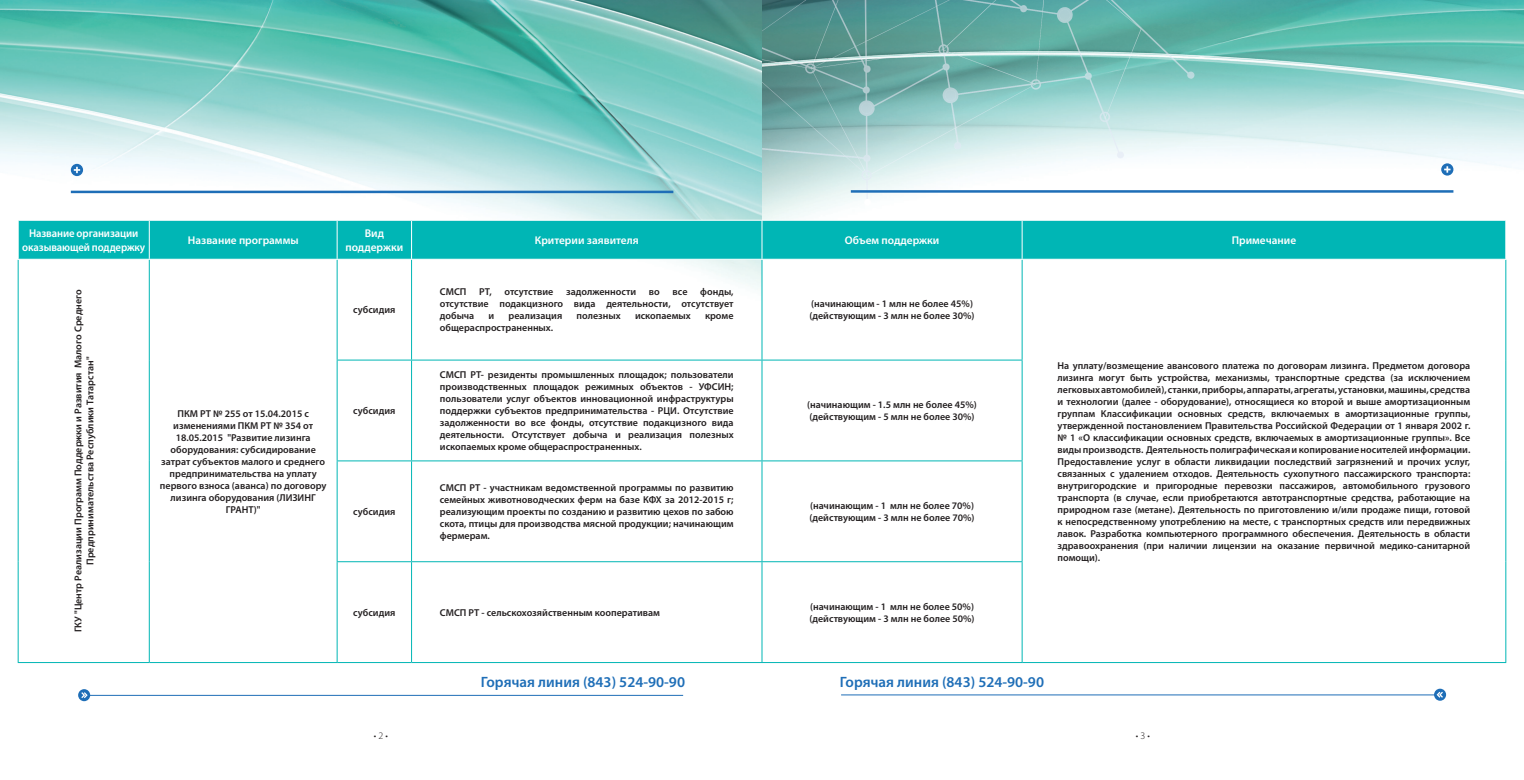
<style>
.page{position:relative;width:1524px;height:780px;background:#fff}
.page>*{position:absolute;margin:0;border:0;box-sizing:border-box;transform-origin:0 0}
.t1{font:600 15px "Myriad Pro";color:#1e6eb7}
.t2{font:600 11.25px/13.5px "Myriad Pro";color:#fff;text-align:center}
.t3{font:600 11.25px/13.5px "Myriad Pro";color:#fff;text-align:center;scale:.95 1}
.t4{font:600 10px/12px "Myriad Pro";color:#231f20;text-align:justify}
.t5{font:300 10px "Myriad Pro";color:#231f20}
</style>
<div class="page">
<img style="left:0;top:0;width:1524px;height:702px">
<hr style="left:851px;top:190px;width:602px;height:3px;background:#1e6eb7">
<svg style="left:1441px;top:163px;width:12px;height:12px"></svg>
<hr style="left:841px;top:694px;width:595px;height:1px;background:#1e6eb7">
<svg style="left:1434px;top:688px;width:12px;height:12px"></svg>
<svg style="left:71px;top:164px;width:12px;height:12px"></svg>
<hr style="left:71px;top:191px;width:602px;height:2px;background:#1e6eb7">
<hr style="left:88px;top:695px;width:595px;height:1px;background:#1e6eb7">
<svg style="left:78px;top:689px;width:12px;height:12px"></svg>
<div style="left:19px;top:221px;width:1486px;height:38px;background:#00b6b5"></div>
<hr style="left:18px;top:260px;width:1px;height:100px;background:#00b6b5">
<hr style="left:149px;top:260px;width:1px;height:100px;background:#00b6b5">
<hr style="left:337px;top:260px;width:1px;height:99px;background:#00b6b5">
<hr style="left:411px;top:260px;width:1px;height:99px;background:#00b6b5">
<hr style="left:761px;top:260px;width:1px;height:99px;background:#00b6b5">
<hr style="left:1021px;top:260px;width:1px;height:99px;background:#00b6b5">
<hr style="left:1505px;top:260px;width:1px;height:100px;background:#00b6b5">
<hr style="left:18px;top:360px;width:1px;height:101px;background:#00b6b5">
<hr style="left:149px;top:360px;width:1px;height:101px;background:#00b6b5">
<hr style="left:337px;top:359px;width:74px;height:1px;background:#00b6b5">
<hr style="left:337px;top:360px;width:1px;height:100px;background:#00b6b5">
<hr style="left:411px;top:359px;width:351px;height:1px;background:#00b6b5">
<hr style="left:411px;top:360px;width:1px;height:100px;background:#00b6b5">
<hr style="left:762px;top:359px;width:260px;height:1px;background:#00b6b5">
<hr style="left:761px;top:360px;width:1px;height:100px;background:#00b6b5">
<hr style="left:1021px;top:360px;width:1px;height:100px;background:#00b6b5">
<hr style="left:1505px;top:360px;width:1px;height:101px;background:#00b6b5">
<hr style="left:18px;top:461px;width:1px;height:100px;background:#00b6b5">
<hr style="left:149px;top:461px;width:1px;height:100px;background:#00b6b5">
<hr style="left:337px;top:460px;width:74px;height:1px;background:#00b6b5">
<hr style="left:337px;top:461px;width:1px;height:100px;background:#00b6b5">
<hr style="left:411px;top:460px;width:351px;height:1px;background:#00b6b5">
<hr style="left:411px;top:461px;width:1px;height:100px;background:#00b6b5">
<hr style="left:762px;top:460px;width:260px;height:1px;background:#00b6b5">
<hr style="left:761px;top:461px;width:1px;height:100px;background:#00b6b5">
<hr style="left:1021px;top:461px;width:1px;height:100px;background:#00b6b5">
<hr style="left:1505px;top:461px;width:1px;height:100px;background:#00b6b5">
<hr style="left:18px;top:561px;width:1px;height:101px;background:#00b6b5">
<hr style="left:149px;top:561px;width:1px;height:101px;background:#00b6b5">
<hr style="left:337px;top:561px;width:74px;height:1px;background:#00b6b5">
<hr style="left:337px;top:562px;width:1px;height:100px;background:#00b6b5">
<hr style="left:411px;top:561px;width:351px;height:1px;background:#00b6b5">
<hr style="left:411px;top:562px;width:1px;height:100px;background:#00b6b5">
<hr style="left:762px;top:561px;width:260px;height:1px;background:#00b6b5">
<hr style="left:761px;top:562px;width:1px;height:100px;background:#00b6b5">
<hr style="left:1021px;top:562px;width:1px;height:100px;background:#00b6b5">
<hr style="left:1505px;top:561px;width:1px;height:101px;background:#00b6b5">
<hr style="left:18px;top:662px;width:131px;height:1px;background:#00b6b5">
<hr style="left:149px;top:662px;width:188px;height:1px;background:#00b6b5">
<hr style="left:337px;top:662px;width:74px;height:1px;background:#00b6b5">
<hr style="left:411px;top:662px;width:351px;height:1px;background:#00b6b5">
<hr style="left:762px;top:662px;width:260px;height:1px;background:#00b6b5">
<hr style="left:1022px;top:662px;width:484px;height:1px;background:#00b6b5">
<hr style="left:18px;top:220px;width:131px;height:1px;background:#fff">
<hr style="left:18px;top:221px;width:1px;height:38px;background:#fff">
<hr style="left:149px;top:220px;width:188px;height:1px;background:#fff">
<hr style="left:149px;top:221px;width:1px;height:38px;background:#fff">
<hr style="left:337px;top:220px;width:74px;height:1px;background:#fff">
<hr style="left:337px;top:221px;width:1px;height:38px;background:#fff">
<hr style="left:411px;top:220px;width:351px;height:1px;background:#fff">
<hr style="left:411px;top:221px;width:1px;height:38px;background:#fff">
<hr style="left:762px;top:220px;width:260px;height:1px;background:#fff">
<hr style="left:761px;top:221px;width:1px;height:38px;background:#fff">
<hr style="left:1022px;top:220px;width:484px;height:1px;background:#fff">
<hr style="left:1021px;top:221px;width:1px;height:38px;background:#fff">
<hr style="left:1505px;top:221px;width:1px;height:38px;background:#fff">
<hr style="left:18px;top:259px;width:131px;height:1px;background:#fff">
<hr style="left:149px;top:259px;width:188px;height:1px;background:#fff">
<hr style="left:337px;top:259px;width:74px;height:1px;background:#fff">
<hr style="left:411px;top:259px;width:351px;height:1px;background:#fff">
<hr style="left:762px;top:259px;width:260px;height:1px;background:#fff">
<hr style="left:1022px;top:259px;width:484px;height:1px;background:#fff">
<p class="t3" style="left:22px;top:227px;width:131px">Название организации оказывающей поддержку</p>
<p class="t2" style="left:188px;top:233px;width:112px">Название программы</p>
<p class="t2" style="left:345px;top:227px;width:59px">Вид поддержки</p>
<p class="t2" style="left:535px;top:233px;width:105px">Критерии заявителя</p>
<p class="t2" style="left:845px;top:233px;width:96px">Объем поддержки</p>
<p class="t2" style="left:1231px;top:233px;width:66px">Примечание</p>
<p class="t4" style="left:72px;top:632px;width:344px;text-align:center;rotate:-90deg">ГКУ "Центр Реализации Программ Поддержки и Развития Малого Среднего<br>Предпринимательства Республики Татарстан"</p>
<p class="t4" style="left:440px;top:286px;width:295px;text-indent:260px">фонды, отсутствие подакцизного вида деятельности, отсутствует добыча</p>
<p class="t4" style="left:440px;top:286px;width:28px">СМСП</p>
<p class="t4" style="left:479px;top:286px;width:14px">РТ,</p>
<p class="t4" style="left:504px;top:286px;width:50px">отсутствие</p>
<p class="t4" style="left:566px;top:286px;width:72px">задолженности</p>
<p class="t4" style="left:649px;top:286px;width:12px">во</p>
<p class="t4" style="left:672px;top:286px;width:16px">все</p>
<p class="t4" style="left:809px;top:298px;width:167px">(начинающим - 1 млн не более 45%) (действующим - 3 млн не более 30%)</p>
<p class="t4" style="left:353px;top:304px;width:44px">субсидия</p>
<p class="t4" style="left:488px;top:310px;width:7px">и</p>
<p class="t4" style="left:508px;top:310px;width:55px">реализация</p>
<p class="t4" style="left:576px;top:310px;width:46px">полезных</p>
<p class="t4" style="left:635px;top:310px;width:57px">ископаемых</p>
<p class="t4" style="left:705px;top:310px;width:30px">кроме</p>
<p class="t4" style="left:440px;top:322px;width:115px">общераспространенных.</p>
<p class="t4" style="left:1057px;top:359px;width:414px">На уплату/возмещение авансового платежа по договорам лизинга. Предметом договора лизинга могут быть устройства, механизмы, транспортные средства (за исключением легковых автомобилей), станки, приборы, аппараты, агрегаты, установки, машины, средства и технологии (далее - оборудование), относящиеся ко второй и выше амортизационным группам Классификации основных средств, включаемых в амортизационные группы, утвержденной постановлением Правительства Российской Федерации от 1 января 2002 г. № 1 «О классификации основных средств, включаемых в амортизационные группы». Все виды производств. Деятельность полиграфическая и копирование носителей информации.<br>Предоставление услуг в области ликвидации последствий загрязнений и прочих услуг, связанных с удалением отходов. Деятельность сухопутного пассажирского транспорта: внутригородские и пригородные перевозки пассажиров, автомобильного грузового транспорта (в случае, если приобретаются автотранспортные средства, работающие на природном газе (метане). Деятельность по приготовлению и/или продаже пищи, готовой к непосредственному употреблению на месте, с транспортных средств или передвижных лавок. Разработка компьютерного программного обеспечения. Деятельность в области здравоохранения (при наличии лицензии на оказание первичной медико-санитарной помощи).</p>
<p class="t4" style="left:440px;top:369px;width:295px">СМСП РТ- резиденты промышленных площадок; пользователи производственных площадок режимных объектов - УФСИН; пользователи услуг объектов инновационной инфраструктуры поддержки субъектов предпринимательства - РЦИ. Отсутствие задолженности во все фонды, отсутствие подакцизного вида деятельности. Отсутствует добыча и реализация полезных ископаемых кроме общераспространенных.</p>
<p class="t4" style="left:807px;top:399px;width:171px">(начинающим - 1.5 млн не более 45%) (действующим - 5 млн не более 30%)</p>
<p class="t4" style="left:353px;top:405px;width:44px">субсидия</p>
<p class="t4" style="left:160px;top:407px;width:168px;text-align:center">ПКМ РТ № 255 от 15.04.2015 с изменениями ПКМ РТ № 354 от<br>18.05.2015 "Развитие лизинга оборудования: субсидирование затрат субъектов малого и среднего предпринимательства на уплату первого взноса (аванса) по договору лизинга оборудования (ЛИЗИНГ<br>ГРАНТ)"</p>
<p class="t4" style="left:440px;top:482px;width:295px">СМСП РТ - участникам ведомственной программы по развитию семейных животноводческих ферм на базе КФХ за 2012-2015 г; реализующим проекты по созданию и развитию цехов по забою скота, птицы для производства мясной продукции; начинающим фермерам.</p>
<p class="t4" style="left:809px;top:500px;width:167px">(начинающим - 1 млн не более 70%) (действующим - 3 млн не более 70%)</p>
<p class="t4" style="left:353px;top:506px;width:44px">субсидия</p>
<p class="t4" style="left:353px;top:606px;width:44px">субсидия</p>
<p class="t4" style="left:440px;top:606px;width:222px">СМСП РТ - сельскохозяйственным кооперативам</p>
<p class="t4" style="left:809px;top:600px;width:167px">(начинающим - 1 млн не более 50%) (действующим - 3 млн не более 50%)</p>
<h1 class="t1" style="left:481px;top:673px;width:206px">Горячая линия (843) 524-90-90</h1>
<h1 class="t1" style="left:840px;top:673px;width:206px">Горячая линия (843) 524-90-90</h1>
<p class="t5" style="left:374px;top:729px;width:16px">• 2 •</p>
<p class="t5" style="left:1136px;top:729px;width:16px">• 3 •</p>
</div>
